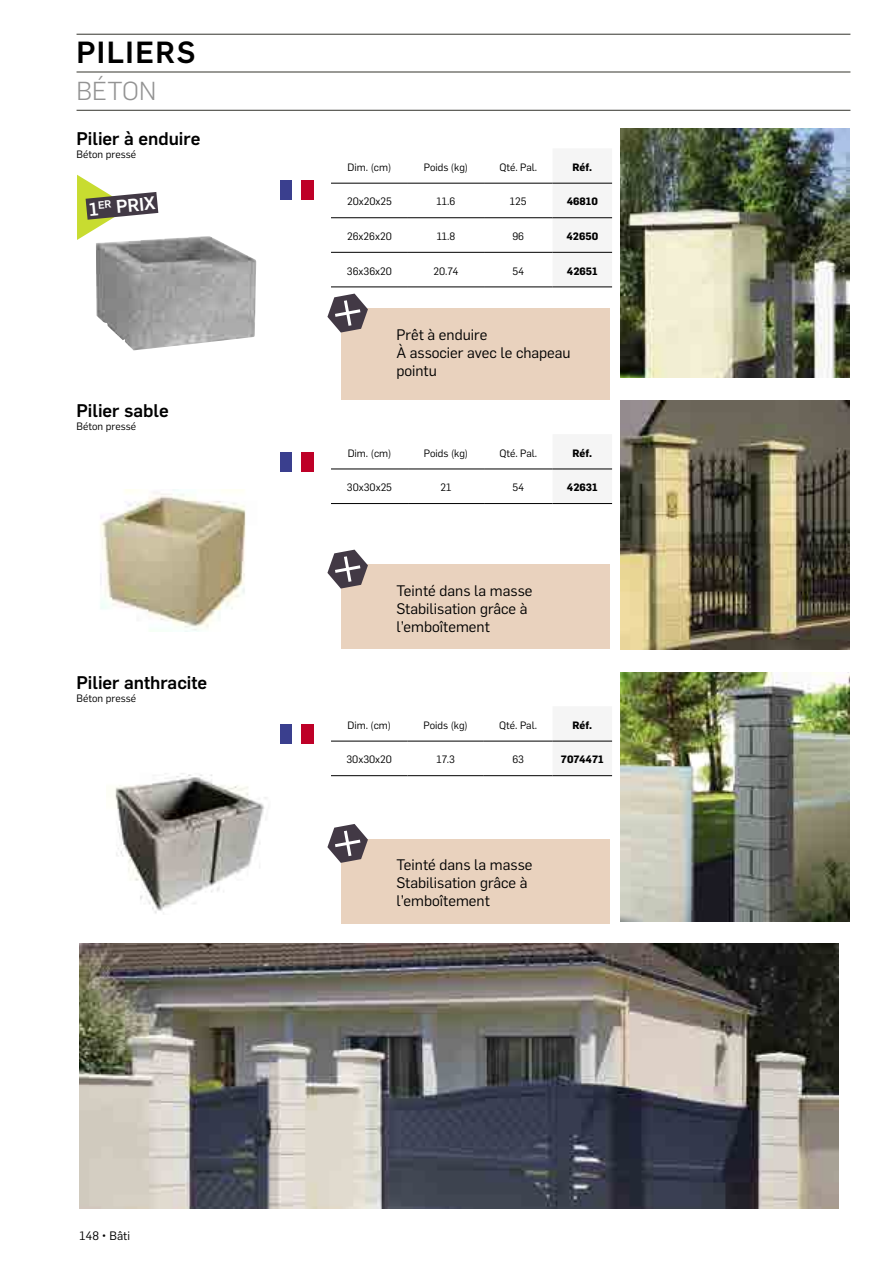
<style>
.page{position:relative;width:893px;height:1263px;background:#fff}
.page>*{position:absolute;margin:0;border:0;box-sizing:border-box;transform-origin:0 0}
.t1{font:500 30px "Flama";letter-spacing:.05em;color:#000}
.t2{font:300 25.5px "Flama";letter-spacing:-.005em;color:#939393}
.t3{font:500 18px "Flama";color:#000}
.t4{font:500 18px "Flama";color:#fff}
.t5{font:15px/18px "Flama";color:#000}
.t6{font:12px "Flama";color:#000}
.t7{font:10.5px "Flama";color:#000}
.t8{font:700 10.5px "Flama";color:#000}
</style>
<div class="page">
<hr style="left:77px;top:34px;width:773px;height:1px;background:#34342d">
<hr style="left:77px;top:110px;width:773px;height:1px;background:#34342d">
<hr style="left:77px;top:72px;width:773px;height:1px;background:#34342d">
<img style="left:96px;top:236px;width:160px;height:114px">
<div style="left:553px;top:182px;width:59px;height:105px;background:#f5f5f5"></div>
<hr style="left:331px;top:183px;width:77px;height:1px;background:#000">
<hr style="left:408px;top:183px;width:76px;height:1px;background:#000">
<hr style="left:484px;top:183px;width:69px;height:1px;background:#000">
<hr style="left:553px;top:183px;width:59px;height:1px;background:#000">
<hr style="left:331px;top:217px;width:77px;height:1px;background:#000">
<hr style="left:408px;top:217px;width:76px;height:1px;background:#000">
<hr style="left:484px;top:217px;width:69px;height:1px;background:#000">
<hr style="left:331px;top:252px;width:77px;height:1px;background:#000">
<hr style="left:408px;top:252px;width:76px;height:1px;background:#000">
<hr style="left:484px;top:252px;width:69px;height:1px;background:#000">
<hr style="left:331px;top:287px;width:77px;height:1px;background:#000">
<hr style="left:408px;top:287px;width:76px;height:1px;background:#000">
<hr style="left:484px;top:287px;width:69px;height:1px;background:#000">
<hr style="left:553px;top:217px;width:59px;height:1px;background:#000">
<hr style="left:553px;top:252px;width:59px;height:1px;background:#000">
<hr style="left:553px;top:287px;width:59px;height:1px;background:#000">
<img style="left:621px;top:128px;width:229px;height:249px">
<div style="left:280px;top:180px;width:12px;height:19px;background:#3a3f8e"></div>
<div style="left:302px;top:180px;width:12px;height:19px;background:#be0027"></div>
<svg style="left:77px;top:175px;width:81px;height:65px"></svg>
<div style="left:341px;top:309px;width:269px;height:91px;background:#e9d2be"></div>
<svg style="left:327px;top:294px;width:41px;height:39px"></svg>
<img style="left:100px;top:489px;width:146px;height:142px">
<svg style="left:553px;top:468px;width:59px;height:1px"></svg>
<hr style="left:331px;top:469px;width:77px;height:1px;background:#000">
<hr style="left:408px;top:469px;width:76px;height:1px;background:#000">
<hr style="left:484px;top:469px;width:69px;height:1px;background:#000">
<hr style="left:553px;top:469px;width:59px;height:1px;background:#000">
<hr style="left:331px;top:503px;width:77px;height:1px;background:#000">
<hr style="left:408px;top:503px;width:76px;height:1px;background:#000">
<hr style="left:484px;top:503px;width:69px;height:1px;background:#000">
<hr style="left:553px;top:503px;width:59px;height:1px;background:#000">
<img style="left:621px;top:400px;width:229px;height:250px">
<div style="left:280px;top:452px;width:12px;height:19px;background:#3a3f8e"></div>
<div style="left:302px;top:452px;width:12px;height:19px;background:#be0027"></div>
<div style="left:341px;top:565px;width:269px;height:84px;background:#e9d2be"></div>
<svg style="left:327px;top:550px;width:41px;height:39px"></svg>
<img style="left:115px;top:773px;width:152px;height:141px">
<svg style="left:553px;top:740px;width:59px;height:1px"></svg>
<hr style="left:331px;top:741px;width:77px;height:1px;background:#000">
<hr style="left:408px;top:741px;width:76px;height:1px;background:#000">
<hr style="left:484px;top:741px;width:69px;height:1px;background:#000">
<hr style="left:553px;top:741px;width:59px;height:1px;background:#000">
<hr style="left:331px;top:775px;width:77px;height:1px;background:#000">
<hr style="left:408px;top:775px;width:76px;height:1px;background:#000">
<hr style="left:484px;top:775px;width:69px;height:1px;background:#000">
<hr style="left:553px;top:775px;width:59px;height:1px;background:#000">
<img style="left:621px;top:672px;width:229px;height:250px">
<div style="left:280px;top:724px;width:12px;height:20px;background:#3a3f8e"></div>
<div style="left:302px;top:724px;width:12px;height:20px;background:#be0027"></div>
<div style="left:341px;top:839px;width:269px;height:84px;background:#e9d2be"></div>
<svg style="left:327px;top:824px;width:41px;height:39px"></svg>
<img style="left:80px;top:944px;width:759px;height:265px">
<h1 class="t1" style="left:77px;top:31px;width:120px">PILIERS</h1>
<h2 class="t2" style="left:77px;top:74px;width:81px">BÉTON</h2>
<h3 class="t3" style="left:77px;top:126px;width:126px">Pilier à enduire</h3>
<p class="t7" style="left:77px;top:147px;width:61px">Béton pressé</p>
<h3 class="t4" style="left:88px;top:196px;width:68px;rotate:-5deg">1<sup>ER</sup> PRIX</h3>
<h3 class="t3" style="left:77px;top:398px;width:94px">Pilier sable</h3>
<p class="t7" style="left:77px;top:419px;width:61px">Béton pressé</p>
<h3 class="t3" style="left:77px;top:670px;width:132px">Pilier anthracite</h3>
<p class="t7" style="left:77px;top:691px;width:61px">Béton pressé</p>
<p class="t6" style="left:80px;top:1228px;width:52px">148 • Bâti</p>
<p class="t7" style="left:348px;top:160px;width:45px">Dim. (cm)</p>
<p class="t7" style="left:424px;top:160px;width:46px">Poids (kg)</p>
<p class="t7" style="left:499px;top:160px;width:39px">Qté. Pal.</p>
<p class="t8" style="left:573px;top:159px;width:21px">Réf.</p>
<p class="t7" style="left:347px;top:194px;width:46px">20x20x25</p>
<p class="t7" style="left:437px;top:194px;width:20px">11.6</p>
<p class="t7" style="left:510px;top:194px;width:18px">125</p>
<p class="t8" style="left:567px;top:194px;width:33px">46810</p>
<p class="t7" style="left:347px;top:229px;width:46px">26x26x20</p>
<p class="t7" style="left:437px;top:229px;width:20px">11.8</p>
<p class="t7" style="left:512px;top:229px;width:13px">96</p>
<p class="t8" style="left:566px;top:229px;width:33px">42650</p>
<p class="t7" style="left:347px;top:264px;width:46px">36x36x20</p>
<p class="t7" style="left:433px;top:264px;width:27px">20.74</p>
<p class="t7" style="left:512px;top:264px;width:13px">54</p>
<p class="t8" style="left:567px;top:263px;width:32px">42651</p>
<h3 class="t5" style="left:396px;top:325px;width:176px">Prêt à enduire<br>À associer avec le chapeau pointu</h3>
<p class="t7" style="left:348px;top:446px;width:45px">Dim. (cm)</p>
<p class="t7" style="left:424px;top:446px;width:46px">Poids (kg)</p>
<p class="t7" style="left:499px;top:446px;width:39px">Qté. Pal.</p>
<p class="t8" style="left:573px;top:445px;width:21px">Réf.</p>
<p class="t7" style="left:347px;top:480px;width:47px">30x30x25</p>
<p class="t7" style="left:441px;top:480px;width:12px">21</p>
<p class="t7" style="left:512px;top:480px;width:13px">54</p>
<p class="t8" style="left:567px;top:480px;width:32px">42631</p>
<h3 class="t5" style="left:396px;top:581px;width:138px">Teinté dans la masse<br>Stabilisation grâce à l’emboîtement</h3>
<p class="t7" style="left:347px;top:718px;width:45px">Dim. (cm)</p>
<p class="t7" style="left:424px;top:718px;width:46px">Poids (kg)</p>
<p class="t7" style="left:499px;top:718px;width:39px">Qté. Pal.</p>
<p class="t8" style="left:573px;top:717px;width:21px">Réf.</p>
<p class="t7" style="left:347px;top:752px;width:47px">30x30x20</p>
<p class="t7" style="left:437px;top:752px;width:20px">17.3</p>
<p class="t7" style="left:512px;top:752px;width:13px">63</p>
<p class="t8" style="left:561px;top:752px;width:44px">7074471</p>
<h3 class="t5" style="left:396px;top:855px;width:138px">Teinté dans la masse<br>Stabilisation grâce à l’emboîtement</h3>
</div>
